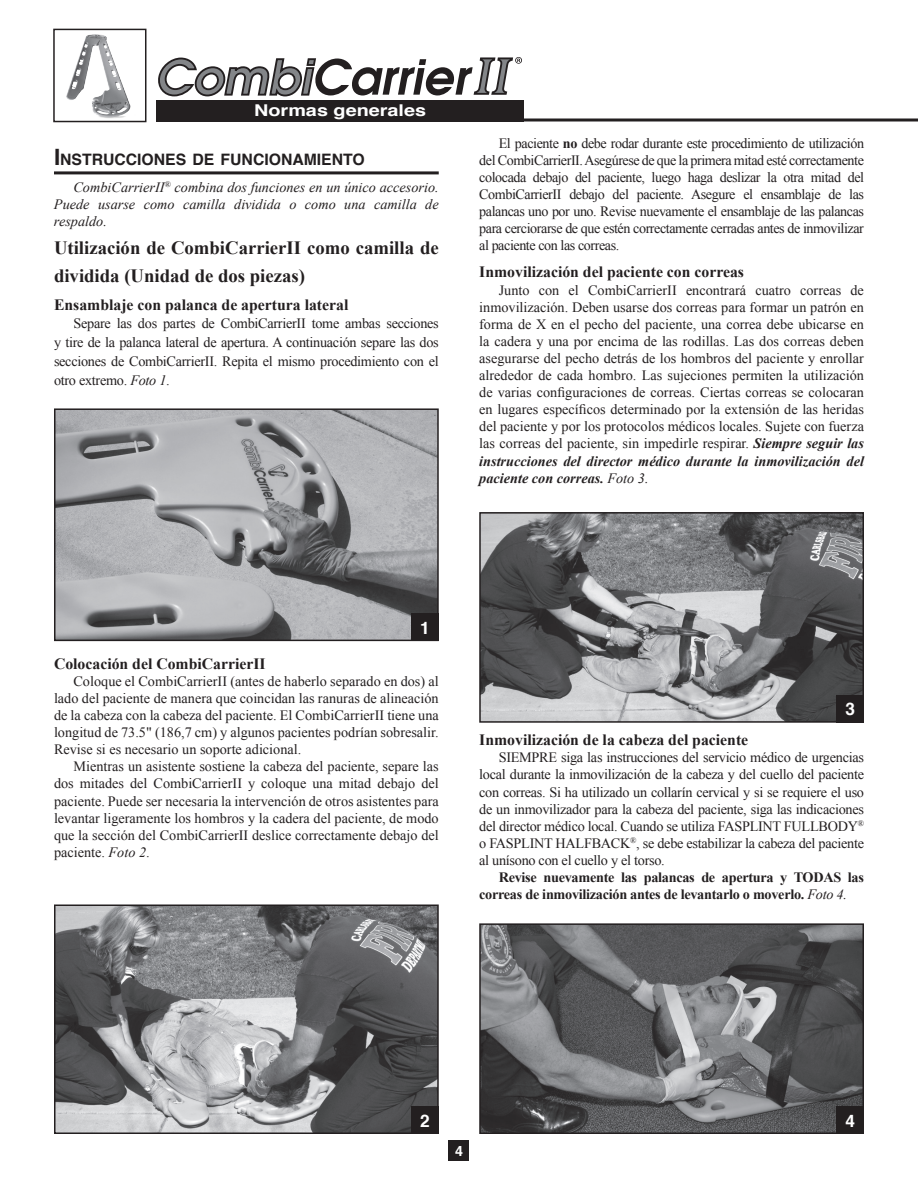
<style>
.page{position:relative;width:918px;height:1188px;background:#fff}
.page>*{position:absolute;margin:0;border:0;box-sizing:border-box;transform-origin:0 0}
.t1{font:700 18.75px/27.8px "Times New Roman";color:#231f20}
.t2{font:700 17.25px "Helvetica";color:#fff}
.t3{font:700 16.2px "Helvetica";color:#fff;scale:1.22 1}
.t4{font:700 15.75px "Times New Roman";color:#231f20}
.t5{font:700 15.75px "Helvetica";color:#231f20}
.t6{font:14.25px/17.1px "Times New Roman";letter-spacing:-.01em;color:#231f20;text-align:justify}
.t7{font:italic 14.25px/17.1px "Times New Roman";color:#231f20;text-align:justify}
.t8{font:700 14.25px/17.1px "Times New Roman";letter-spacing:-.02em;color:#231f20}
.t9{font:700 14.25px "Helvetica";color:#fff}
.s1{font-size:22.5px}
.s2{font-style:italic}
.s3{font-weight:700}
.s4{font-weight:700;font-style:italic}
.s5{font-weight:400;font-style:italic}
</style>
<div class="page">
<hr style="left:54px;top:171px;width:385px;height:3px;background:#231f20">
<div style="left:449px;top:1141px;width:20px;height:20px;background:#231f20"></div>
<img style="left:66px;top:34px;width:65px;height:84px">
<div style="left:53px;top:29px;width:93px;height:93px;border:2px solid #231f20"></div>
<svg style="left:158px;top:57px;width:364px;height:40px"></svg>
<svg style="left:524px;top:118px;width:394px;height:4px"></svg>
<img style="left:57px;top:411px;width:379px;height:227px">
<div style="left:54px;top:408px;width:385px;height:233px;border:2px solid #231f20"></div>
<div style="left:411px;top:613px;width:28px;height:28px;background:#231f20"></div>
<img style="left:57px;top:907px;width:379px;height:224px">
<div style="left:54px;top:904px;width:385px;height:230px;border:2px solid #231f20"></div>
<div style="left:411px;top:1106px;width:28px;height:28px;background:#231f20"></div>
<img style="left:482px;top:515px;width:379px;height:205px">
<div style="left:479px;top:512px;width:385px;height:211px;border:2px solid #231f20"></div>
<div style="left:836px;top:695px;width:28px;height:28px;background:#231f20"></div>
<img style="left:482px;top:926px;width:379px;height:205px">
<div style="left:479px;top:923px;width:385px;height:211px;border:2px solid #231f20"></div>
<div style="left:836px;top:1106px;width:28px;height:28px;background:#231f20"></div>
<div style="left:157px;top:100px;width:367px;height:22px;background:#231f20"></div>
<p class="t3" style="left:254px;top:98px;width:142px">Normas generales</p>
<p class="t5" style="left:54px;top:146px;width:312px"><span class="s1">I</span> NSTRUCCIONES DE FUNCIONAMIENTO</p>
<p class="t7" style="left:54px;top:178px;width:386px;text-indent:20px">CombiCarrierII<sup>®</sup> combina dos funciones en un único accesorio.<br>Puede usarse como camilla dividida o como una camilla de respaldo.</p>
<p class="t1" style="left:54px;top:233px;width:386px">Utilización de CombiCarrierII como camilla de dividida (Unidad de dos piezas)</p>
<p class="t4" style="left:54px;top:293px;width:296px">Ensamblaje con palanca de apertura lateral</p>
<p class="t6" style="left:54px;top:314px;width:386px;line-height:18.8px;text-indent:19px">Separe las dos partes de CombiCarrierII tome ambas secciones y tire de la palanca lateral de apertura. A continuación separe las dos secciones de CombiCarrierII. Repita el mismo procedimiento con el otro extremo. <span class="s2">Foto 1</span>.</p>
<p class="t6" style="left:479px;top:134px;width:386px;text-indent:20px">El paciente <span class="s3">no</span> debe rodar durante este procedimiento de utilización del CombiCarrierII.Asegúrese de que la primera mitad esté correctamente colocada debajo del paciente, luego haga deslizar la otra mitad del CombiCarrierII debajo del paciente. Asegure el ensamblaje de las palancas uno por uno. Revise nuevamente el ensamblaje de las palancas para cerciorarse de que estén correctamente cerradas antes de inmovilizar al paciente con las correas.</p>
<p class="t4" style="left:479px;top:261px;width:266px">Inmovilización del paciente con correas</p>
<p class="t6" style="left:479px;top:281px;width:386px;text-indent:19px">Junto con el CombiCarrierII encontrará cuatro correas de inmovilización. Deben usarse dos correas para formar un patrón en forma de X en el pecho del paciente, una correa debe ubicarse en la cadera y una por encima de las rodillas. Las dos correas deben asegurarse del pecho detrás de los hombros del paciente y enrollar alrededor de cada hombro. Las sujeciones permiten la utilización de varias configuraciones de correas. Ciertas correas se colocaran en lugares específicos determinado por la extensión de las heridas del paciente y por los protocolos médicos locales. Sujete con fuerza las correas del paciente, sin impedirle respirar. <span class="s4">Siempre seguir las instrucciones del director médico durante la inmovilización del paciente con correas.</span> <span class="s2">Foto 3.</span></p>
<p class="t2" style="left:420px;top:614px;width:11px">1</p>
<p class="t4" style="left:54px;top:653px;width:213px">Colocación del CombiCarrierII</p>
<p class="t6" style="left:54px;top:672px;width:386px;text-indent:19px">Coloque el CombiCarrierII (antes de haberlo separado en dos) al lado del paciente de manera que coincidan las ranuras de alineación de la cabeza con la cabeza del paciente. El CombiCarrierII tiene una longitud de 73.5" (186,7 cm) y algunos pacientes podrían sobresalir.<br>Revise si es necesario un soporte adicional.</p>
<p class="t6" style="left:54px;top:758px;width:386px;text-indent:19px">Mientras un asistente sostiene la cabeza del paciente, separe las dos mitades del CombiCarrierII y coloque una mitad debajo del paciente. Puede ser necesaria la intervención de otros asistentes para levantar ligeramente los hombros y la cadera del paciente, de modo que la sección del CombiCarrierII deslice correctamente debajo del paciente. <span class="s2">Foto 2</span>.</p>
<p class="t2" style="left:845px;top:695px;width:11px">3</p>
<p class="t4" style="left:479px;top:729px;width:271px">Inmovilización de la cabeza del paciente</p>
<p class="t6" style="left:479px;top:749px;width:386px;text-indent:20px">SIEMPRE siga las instrucciones del servicio médico de urgencias local durante la inmovilización de la cabeza y del cuello del paciente con correas. Si ha utilizado un collarín cervical y si se requiere el uso de un inmovilizador para la cabeza del paciente, siga las indicaciones del director médico local. Cuando se utiliza FASPLINT FULLBODY<sup>® </sup>o FASPLINT HALFBACK<sup>®</sup>, se debe estabilizar la cabeza del paciente al unísono con el cuello y el torso.</p>
<p class="t8" style="left:479px;top:868px;width:386px;text-indent:19px">Revise nuevamente las palancas de apertura y TODAS las correas de inmovilización antes de levantarlo o moverlo. <span class="s5">Foto 4.</span></p>
<p class="t2" style="left:420px;top:1107px;width:11px">2</p>
<p class="t9" style="left:455px;top:1140px;width:9px">4</p>
<p class="t2" style="left:845px;top:1107px;width:11px">4</p>
</div>
